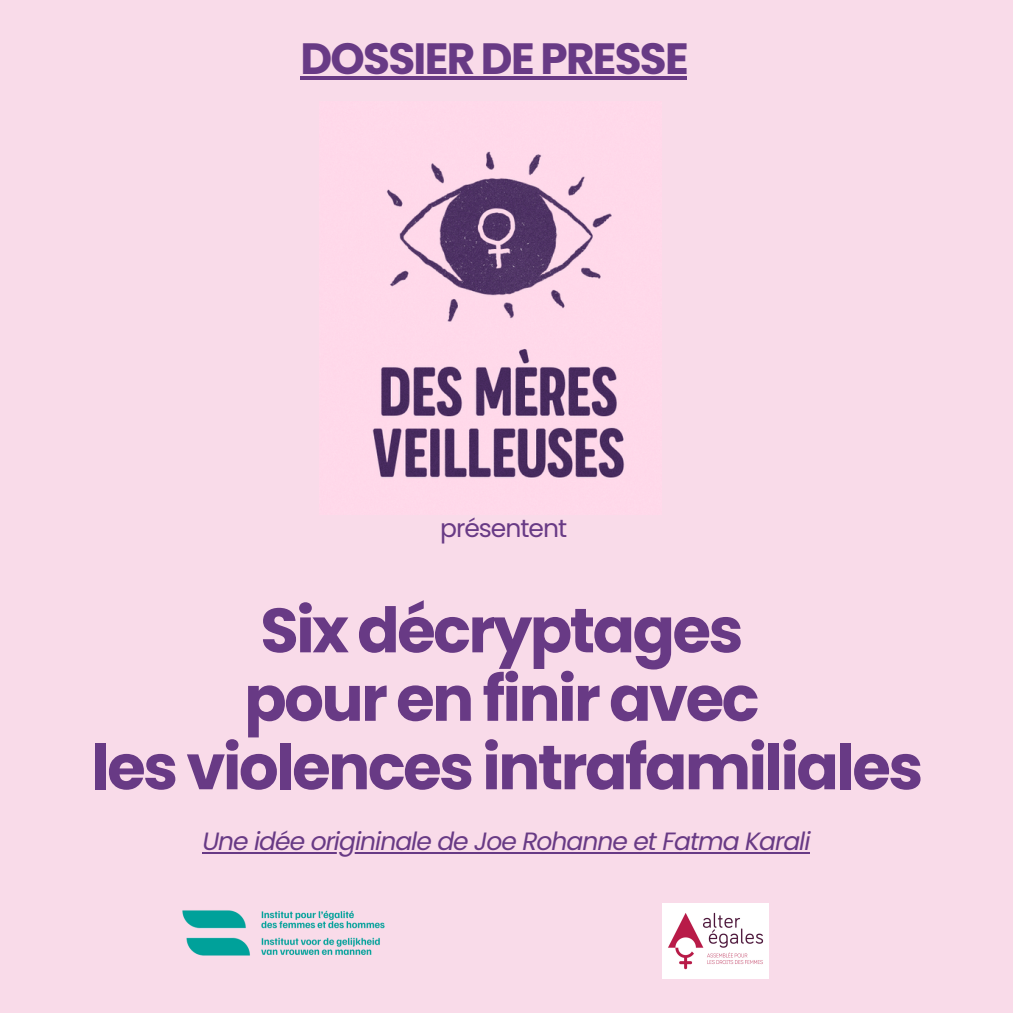
<style>
.page{position:relative;width:1013px;height:1013px;background:#fff}
.page>*{position:absolute;margin:0;border:0;box-sizing:border-box;transform-origin:0 0}
.t1{font:700 62.5px "Poppins";letter-spacing:-.04em;color:#683a85}
.t2{font:700 43.75px "Poppins";letter-spacing:-.04em;color:#683a85}
.t3{font:italic 25px "Poppins";letter-spacing:-.04em;color:#683a85}
.t4{font:25px "Poppins";letter-spacing:-.04em;color:#683a85}
</style>
<div class="page">
<div style="left:0;top:0;width:1012px;height:1012px;background:#f9dbe9"></div>
<img style="left:662px;top:903px;width:106px;height:75px">
<img style="left:372px;top:151px;width:253px;height:327px">
<img style="left:182px;top:910px;width:203px;height:46px">
<hr style="left:202px;top:852px;width:607px;height:2px;background:#683a85">
<hr style="left:300px;top:76px;width:387px;height:4px;background:#683a85">
<p class="t2" style="left:300px;top:28px;width:390px">DOSSIER DE PRESSE</p>
<p class="t4" style="left:440px;top:510px;width:128px">présentent</p>
<p class="t1" style="left:260px;top:586px;width:484px">Six décryptages</p>
<p class="t1" style="left:244px;top:655px;width:517px">pour en finir avec</p>
<p class="t1" style="left:91px;top:723px;width:833px">les violences intrafamiliales</p>
<p class="t3" style="left:202px;top:824px;width:609px">Une idée origininale de Joe Rohanne et Fatma Karali</p>
</div>
